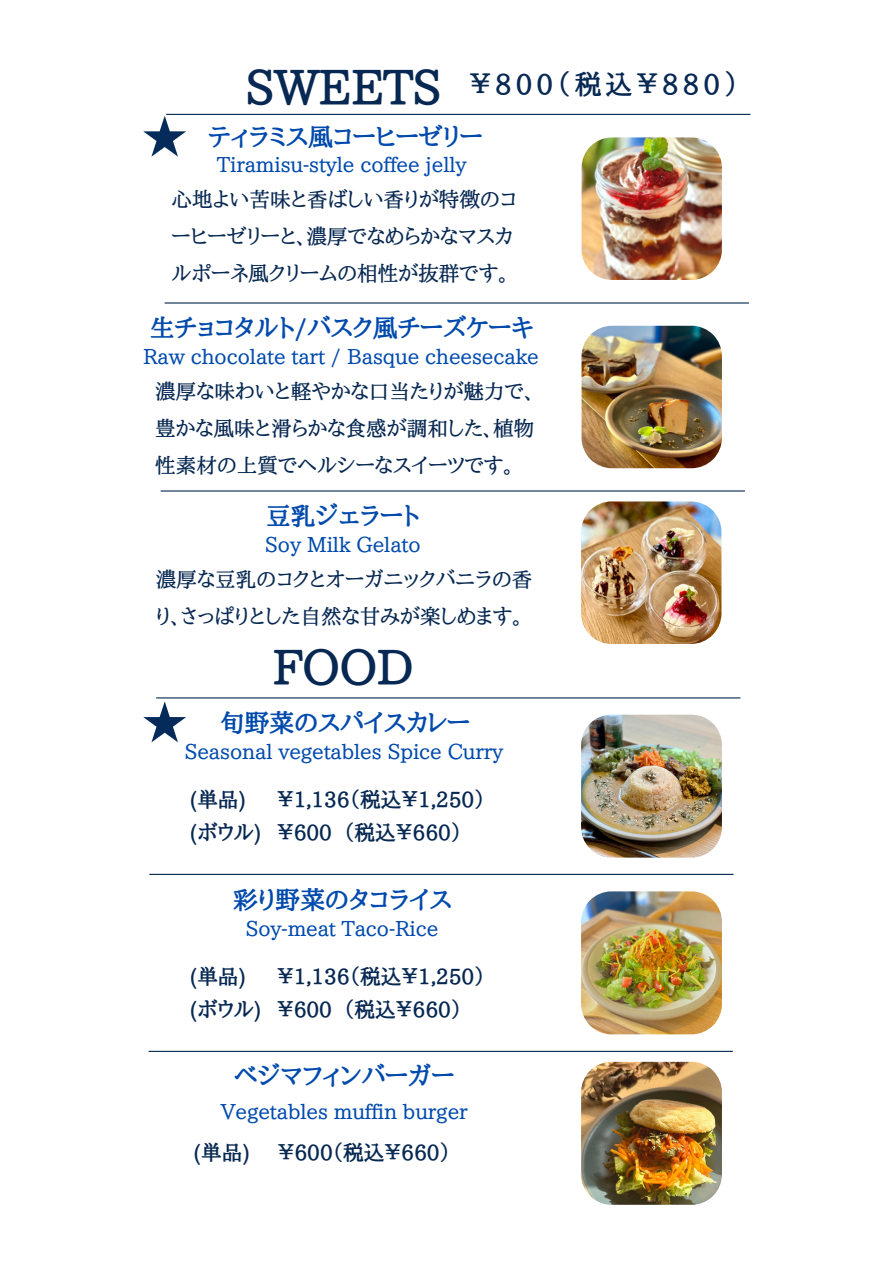
<style>
.page{position:relative;width:894px;height:1264px;background:#fff}
.page>*{position:absolute;margin:0;border:0;box-sizing:border-box;transform-origin:0 0}
.t1{font:700 46.5px "Aozora Mincho";color:#072852}
.t2{font:700 26.85px "Aozora Mincho";letter-spacing:.15em;color:#072852}
.t3{font:700 24.75px "Aozora Mincho";color:#004aad}
.t4{font:500 20.7px/37.2px "Aozora Mincho";color:#072852}
.t5{font:500 20.7px "Aozora Mincho";color:#004aad}
.t6{font:700 20.7px "Aozora Mincho";color:#072852}
</style>
<div class="page">
<hr style="left:161px;top:490px;width:583px;height:1px;background:#072852">
<hr style="left:166px;top:114px;width:584px;height:1px;background:#072852">
<img style="left:581px;top:137px;width:140px;height:143px">
<hr style="left:165px;top:302px;width:583px;height:1px;background:#072852">
<img style="left:581px;top:326px;width:140px;height:142px">
<img style="left:581px;top:501px;width:140px;height:143px">
<hr style="left:156px;top:697px;width:584px;height:1px;background:#072852">
<img style="left:581px;top:714px;width:140px;height:143px">
<hr style="left:149px;top:873px;width:584px;height:2px;background:#072852">
<hr style="left:148px;top:1050px;width:584px;height:1px;background:#072852">
<img style="left:581px;top:891px;width:140px;height:143px">
<img style="left:581px;top:1061px;width:140px;height:143px">
<svg style="left:143px;top:116px;width:43px;height:41px"></svg>
<svg style="left:143px;top:701px;width:43px;height:41px"></svg>
<h2 class="t1" style="left:246px;top:63px;width:197px">SWEETS</h2>
<p class="t2" style="left:469px;top:71px;width:270px">￥800（税込¥880）</p>
<p class="t3" style="left:208px;top:124px;width:275px">ティラミス風コーヒーゼリー</p>
<h2 class="t5" style="left:217px;top:154px;width:251px">Tiramisu-style coffee jelly</h2>
<h2 class="t4" style="left:171px;top:180px;width:346px">心地よい苦味と香ばしい香りが特徴のコーヒーゼリーと、濃厚でなめらかなマスカルポーネ風クリームの相性が抜群です。</h2>
<p class="t3" style="left:150px;top:316px;width:385px">生チョコタルト/バスク風チーズケーキ</p>
<p class="t5" style="left:143px;top:346px;width:397px">Raw chocolate tart / Basque cheesecake</p>
<p class="t4" style="left:155px;top:372px;width:381px;text-align:justify">濃厚な味わいと軽やかな口当たりが魅力で、豊かな風味と滑らかな食感が調和した、植物性素材の上質でヘルシーなスイーツです。</p>
<p class="t3" style="left:266px;top:503px;width:155px">豆乳ジェラート</p>
<p class="t5" style="left:265px;top:534px;width:157px">Soy Milk Gelato</p>
<p class="t4" style="left:156px;top:560px;width:378px">濃厚な豆乳のコクとオーガニックバニラの香り、さっぱりとした自然な甘みが楽しめます。</p>
<h3 class="t1" style="left:273px;top:643px;width:142px">FOOD</h3>
<h1 class="t3" style="left:220px;top:710px;width:251px">旬野菜のスパイスカレー</h1>
<p class="t5" style="left:185px;top:740px;width:320px">Seasonal vegetables Spice Curry</p>
<p class="t6" style="left:190px;top:788px;width:58px">(単品)</p>
<h3 class="t6" style="left:277px;top:788px;width:209px">￥1,136（税込￥1,250）</h3>
<h2 class="t6" style="left:190px;top:821px;width:73px">(ボウル)</h2>
<p class="t6" style="left:277px;top:821px;width:186px">￥600 （税込￥660）</p>
<p class="t3" style="left:233px;top:887px;width:220px">彩り野菜のタコライス</p>
<p class="t5" style="left:246px;top:917px;width:194px">Soy-meat Taco-Rice</p>
<h3 class="t6" style="left:190px;top:965px;width:58px">(単品)</h3>
<h3 class="t6" style="left:277px;top:965px;width:209px">￥1,136（税込￥1,250）</h3>
<p class="t6" style="left:190px;top:998px;width:73px">(ボウル)</p>
<h3 class="t6" style="left:277px;top:998px;width:186px">￥600 （税込￥660）</h3>
<p class="t3" style="left:233px;top:1063px;width:222px">ベジマフィンバーガー</p>
<h3 class="t5" style="left:221px;top:1100px;width:248px">Vegetables muffin burger</h3>
<h3 class="t6" style="left:193px;top:1141px;width:58px">(単品)</h3>
<p class="t6" style="left:278px;top:1141px;width:174px">￥600（税込￥660）</p>
</div>
